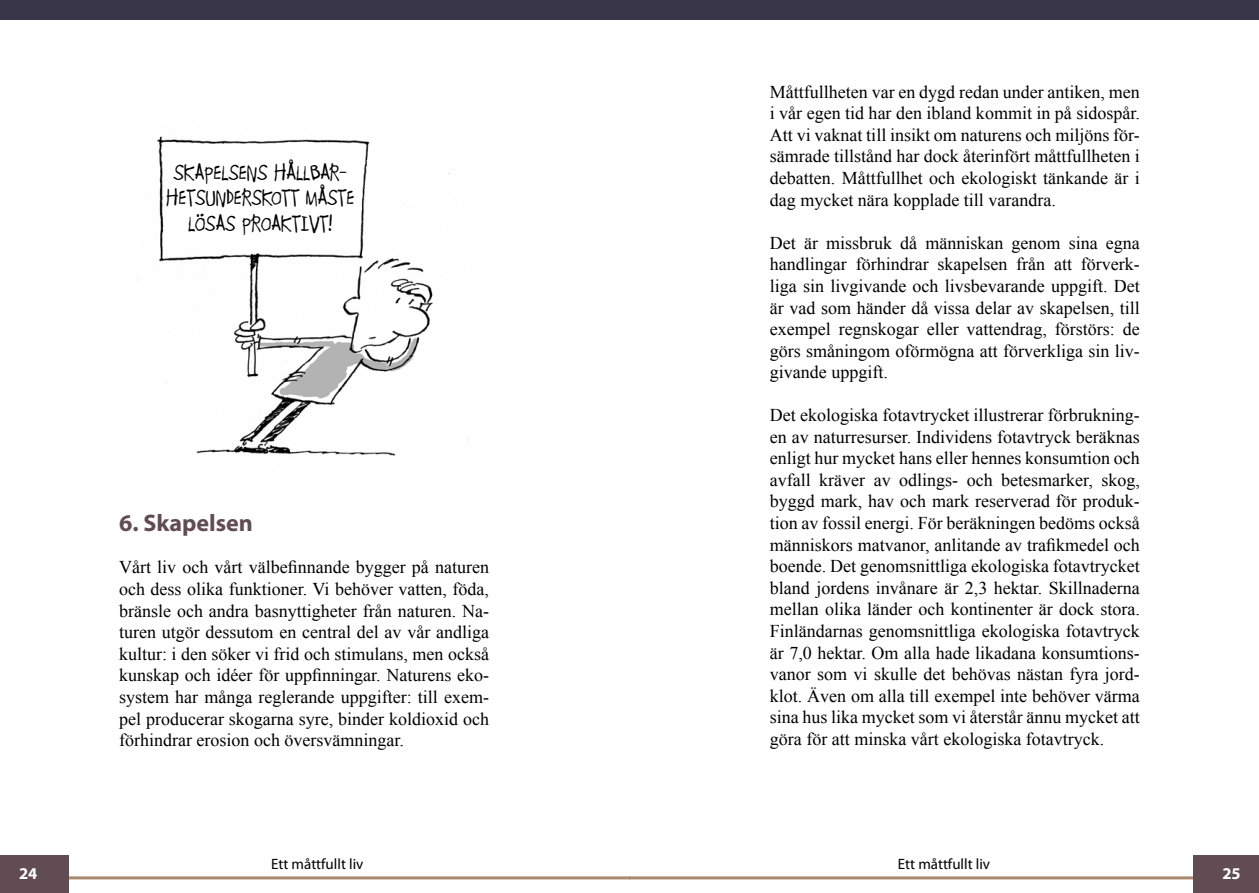
<style>
.page{position:relative;width:1259px;height:893px;background:#fff}
.page>*{position:absolute;margin:0;border:0;box-sizing:border-box;transform-origin:0 0}
.t1{font:24px "Boopee";color:#000}
.t2{font:700 24px "Myriad Pro";color:#624c54}
.t3{font:18px/21.6px "Times New Roman";color:#000;text-align:justify}
.t4{font:700 16.5px "Myriad Pro";color:#fff}
.t5{font:15px "Myriad Pro";color:#000}
</style>
<div class="page">
<hr style="left:0;top:876px;width:629px;height:3px;background:#a98970">
<div style="left:0;top:856px;width:68px;height:37px;background:#624c54"></div>
<div style="left:0;top:0;width:629px;height:20px;background:#383548"></div>
<hr style="left:629px;top:876px;width:630px;height:3px;background:#a98970">
<div style="left:1193px;top:856px;width:66px;height:37px;background:#624c54"></div>
<div style="left:629px;top:0;width:630px;height:20px;background:#383548"></div>
<img style="left:137px;top:136px;width:332px;height:320px">
<div style="left:167px;top:145px;width:188px;height:105px;background:#fff"></div>
<h1 class="t1" style="left:174px;top:159px;width:111px">SKAPELSENS HÅLLBAR</h1>
<h1 class="t1" style="left:339px;top:159px;width:9px">-</h1>
<h1 class="t1" style="left:166px;top:185px;width:32px">HETSUN</h1>
<h1 class="t1" style="left:226px;top:185px;width:26px">DERSKOTT</h1>
<h1 class="t1" style="left:306px;top:185px;width:12px">MÅST</h1>
<h1 class="t1" style="left:346px;top:185px;width:9px">E</h1>
<h1 class="t1" style="left:188px;top:210px;width:11px">LÖSAS</h1>
<h1 class="t1" style="left:242px;top:210px;width:20px">PROAKTIVT</h1>
<h1 class="t1" style="left:328px;top:210px;width:5px">!</h1>
<p class="t4" style="left:19px;top:863px;width:20px">24</p>
<h1 class="t2" style="left:119px;top:507px;width:135px">6. Skapelsen</h1>
<p class="t3" style="left:119px;top:556px;width:371px">Vårt liv och vårt välbefinnande bygger på naturen och dess olika funktioner. Vi behöver vatten, föda, bränsle och andra basnyttigheter från naturen. Na&shy;turen utgör dessutom en central del av vår andliga kultur: i den söker vi frid och stimulans, men också kunskap och idéer för uppfinningar. Naturens eko&shy;system har många reglerande uppgifter: till exem&shy;pel producerar skogarna syre, binder koldioxid och förhindrar erosion och översvämningar.</p>
<p class="t5" style="left:271px;top:854px;width:94px">Ett måttfullt liv</p>
<p class="t3" style="left:770px;top:80px;width:371px">Måttfullheten var en dygd redan under antiken, men i vår egen tid har den ibland kommit in på sidospår.<br>Att vi vaknat till insikt om naturens och miljöns för&shy;sämrade tillstånd har dock återinfört måttfullheten i debatten. Måttfullhet och ekologiskt tänkande är i dag mycket nära kopplade till varandra.</p>
<p class="t3" style="left:770px;top:232px;width:371px">Det är missbruk då människan genom sina egna handlingar förhindrar skapelsen från att förverk&shy;liga sin livgivande och livsbevarande uppgift. Det är vad som händer då vissa delar av skapelsen, till exempel regnskogar eller vattendrag, förstörs: de görs småningom oförmögna att förverkliga sin liv&shy;givande uppgift.</p>
<p class="t3" style="left:770px;top:404px;width:371px">Det ekologiska fotavtrycket illustrerar förbrukning&shy;en av naturresurser. Individens fotavtryck beräknas enligt hur mycket hans eller hennes konsumtion och avfall kräver av odlings- och betesmarker, skog, byggd mark, hav och mark reserverad för produk&shy;tion av fossil energi. För beräkningen bedöms också människors matvanor, anlitande av trafikmedel och boende. Det genomsnittliga ekologiska fotavtrycket bland jordens invånare är 2,3 hektar. Skillnaderna mellan olika länder och kontinenter är dock stora.<br>Finländarnas genomsnittliga ekologiska fotavtryck är 7,0 hektar. Om alla hade likadana konsumtions&shy;vanor som vi skulle det behövas nästan fyra jord&shy;klot. Även om alla till exempel inte behöver värma sina hus lika mycket som vi återstår ännu mycket att göra för att minska vårt ekologiska fotavtryck.</p>
<p class="t5" style="left:898px;top:854px;width:94px">Ett måttfullt liv</p>
<p class="t4" style="left:1222px;top:863px;width:20px">25</p>
</div>
